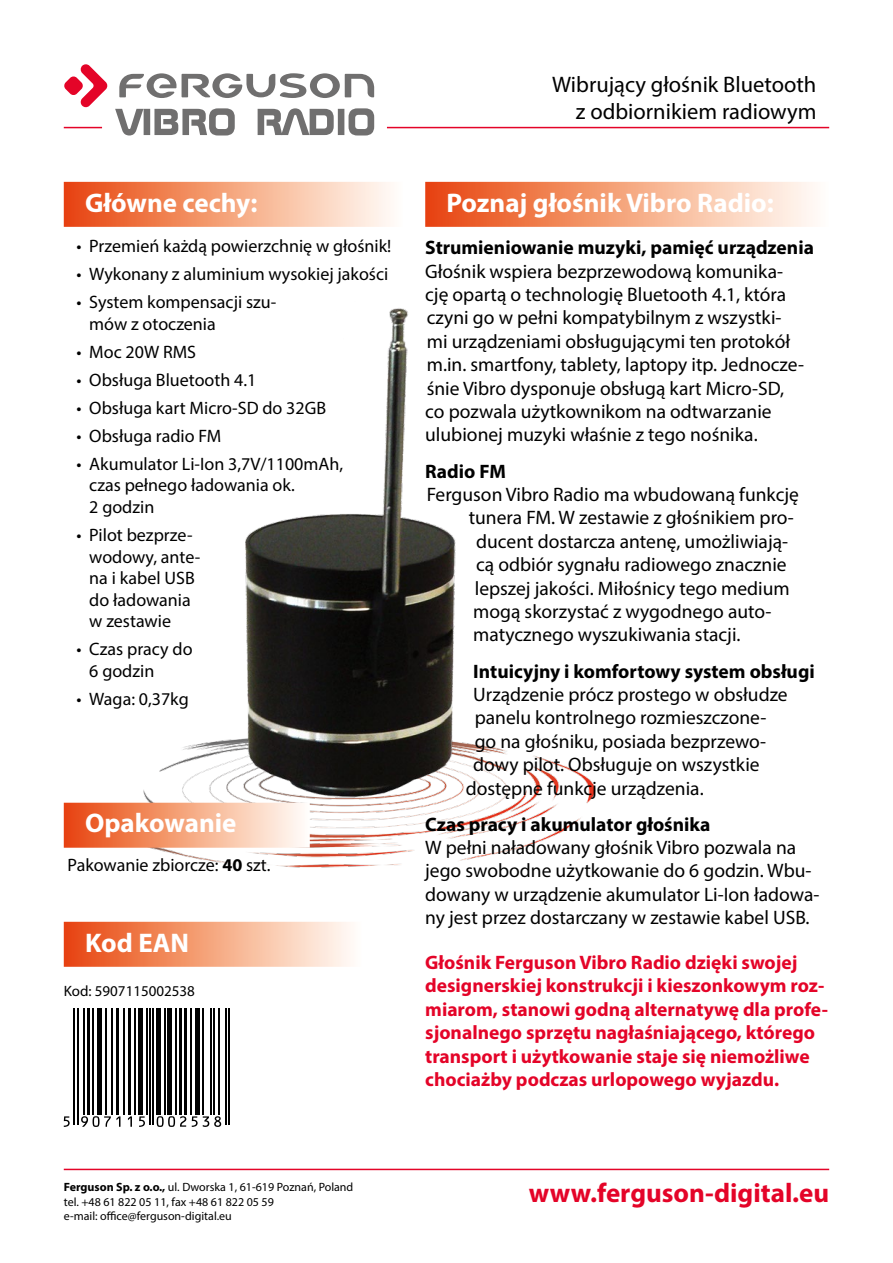
<style>
.page{position:relative;width:893px;height:1263px;background:#fff}
.page>*{position:absolute;margin:0;border:0;box-sizing:border-box;transform-origin:0 0}
.t1{font:700 27px "Myriad Pro";color:#fff}
.t2{font:700 27px "Myriad Pro";color:#e40428}
.t3{font:22.5px/27px "Myriad Pro";color:#000;text-align:right}
.t4{font:19.5px/23.4px "Myriad Pro";color:#000}
.t5{font:700 19.5px/23.4px "Myriad Pro";color:#e40428}
.t6{font:700 19.5px "Myriad Pro";color:#000}
.t7{font:18px/21.6px "Myriad Pro";color:#000}
.t8{font:15px "Myriad Pro";color:#000}
.t9{font:12px/14.4px "Myriad Pro";color:#000}
.s1{font-weight:700}
</style>
<div class="page">
<hr style="left:387px;top:127px;width:442px;height:1px;background:#e40428">
<hr style="left:64px;top:1169px;width:765px;height:1px;background:#e40428">
<hr style="left:64px;top:127px;width:38px;height:1px;background:#e40428">
<svg style="left:64px;top:64px;width:44px;height:44px"></svg>
<svg style="left:119px;top:73px;width:255px;height:25px"></svg>
<svg style="left:115px;top:108px;width:259px;height:27px"></svg>
<img style="left:104px;top:738px;width:492px;height:129px">
<div style="left:64px;top:182px;width:339px;height:45px;background:linear-gradient(to right,#e8470a,#fffffa)"></div>
<div style="left:64px;top:922px;width:297px;height:45px;background:linear-gradient(to right,#e8470a,#fffff9)"></div>
<div style="left:64px;top:803px;width:246px;height:45px;background:linear-gradient(to right,#e8470a,#fffff9)"></div>
<div style="left:425px;top:182px;width:404px;height:45px;background:linear-gradient(to right,#e8460a,#fffffa)"></div>
<img style="left:246px;top:308px;width:214px;height:504px">
<hr style="left:74px;top:1008px;width:1px;height:116px;background:#000">
<hr style="left:77px;top:1008px;width:1px;height:116px;background:#000">
<hr style="left:84px;top:1008px;width:1px;height:106px;background:#000">
<hr style="left:87px;top:1008px;width:3px;height:106px;background:#000">
<hr style="left:92px;top:1008px;width:1px;height:106px;background:#000">
<hr style="left:97px;top:1008px;width:4px;height:106px;background:#000">
<hr style="left:105px;top:1008px;width:1px;height:106px;background:#000">
<hr style="left:112px;top:1008px;width:1px;height:106px;background:#000">
<hr style="left:117px;top:1008px;width:2px;height:106px;background:#000">
<hr style="left:123px;top:1008px;width:1px;height:106px;background:#000">
<hr style="left:128px;top:1008px;width:3px;height:106px;background:#000">
<hr style="left:135px;top:1008px;width:1px;height:106px;background:#000">
<hr style="left:138px;top:1008px;width:4px;height:106px;background:#000">
<hr style="left:146px;top:1008px;width:1px;height:106px;background:#000">
<hr style="left:149px;top:1008px;width:2px;height:116px;background:#000">
<hr style="left:153px;top:1008px;width:1px;height:116px;background:#000">
<div style="left:156px;top:1008px;width:5px;height:106px;background:#000"></div>
<hr style="left:164px;top:1008px;width:2px;height:106px;background:#000">
<div style="left:167px;top:1008px;width:5px;height:106px;background:#000"></div>
<hr style="left:176px;top:1008px;width:1px;height:106px;background:#000">
<hr style="left:179px;top:1008px;width:3px;height:106px;background:#000">
<hr style="left:184px;top:1008px;width:3px;height:106px;background:#000">
<hr style="left:191px;top:1008px;width:1px;height:106px;background:#000">
<div style="left:195px;top:1008px;width:5px;height:106px;background:#000"></div>
<hr style="left:202px;top:1008px;width:1px;height:106px;background:#000">
<hr style="left:210px;top:1008px;width:1px;height:106px;background:#000">
<hr style="left:214px;top:1008px;width:1px;height:106px;background:#000">
<hr style="left:219px;top:1008px;width:1px;height:106px;background:#000">
<hr style="left:225px;top:1008px;width:1px;height:116px;background:#000">
<hr style="left:228px;top:1008px;width:2px;height:116px;background:#000">
<svg style="left:64px;top:1116px;width:6px;height:11px"></svg>
<svg style="left:81px;top:1116px;width:39px;height:11px"></svg>
<svg style="left:128px;top:1116px;width:4px;height:11px"></svg>
<svg style="left:139px;top:1116px;width:6px;height:11px"></svg>
<svg style="left:157px;top:1116px;width:29px;height:11px"></svg>
<svg style="left:192px;top:1116px;width:29px;height:11px"></svg>
<h1 class="t1" style="left:85px;top:185px;width:174px">Główne cechy:</h1>
<p class="t7" style="left:77px;top:235px;width:316px">• Przemień każdą powierzchnię w głośnik!</p>
<p class="t7" style="left:77px;top:263px;width:313px">• Wykonany z aluminium wysokiej jakości</p>
<p class="t7" style="left:89px;top:291px;width:189px;text-indent:-13px">• System kompensacji szu&shy;mów z otoczenia</p>
<p class="t7" style="left:77px;top:341px;width:121px">• Moc 20W RMS</p>
<p class="t7" style="left:77px;top:369px;width:181px">• Obsługa Bluetooth 4.1</p>
<p class="t7" style="left:77px;top:397px;width:251px">• Obsługa kart Micro-SD do 32GB</p>
<p class="t7" style="left:77px;top:425px;width:146px">• Obsługa radio FM</p>
<p class="t7" style="left:89px;top:453px;width:255px;text-indent:-13px">• Akumulator Li-Ion 3,7V/1100mAh, czas pełnego ładowania ok.<br>2 godzin</p>
<p class="t7" style="left:89px;top:524px;width:113px;text-indent:-13px">• Pilot bezprze&shy;wodowy, ante&shy;na i kabel USB do ładowania w zestawie</p>
<p class="t7" style="left:89px;top:638px;width:105px;text-indent:-13px">• Czas pracy do<br>6 godzin</p>
<p class="t7" style="left:77px;top:688px;width:114px">• Waga: 0,37kg</p>
<h1 class="t1" style="left:85px;top:806px;width:153px">Opakowanie</h1>
<p class="t7" style="left:68px;top:854px;width:204px">Pakowanie zbiorcze: <span class="s1">40</span> szt.</p>
<h1 class="t1" style="left:85px;top:925px;width:106px">Kod EAN</h1>
<p class="t8" style="left:64px;top:981px;width:133px">Kod: 5907115002538</p>
<p class="t3" style="left:552px;top:71px;width:266px">Wibrujący głośnik Bluetooth z odbiornikiem radiowym</p>
<h1 class="t1" style="left:446px;top:185px;width:329px">Poznaj głośnik Vibro Radio:</h1>
<p class="t6" style="left:425px;top:235px;width:390px">Strumieniowanie muzyki, pamięć urządzenia</p>
<p class="t4" style="left:425px;top:259px;width:380px">Głośnik wspiera bezprzewodową komunika&shy;cję opartą o technologię Bluetooth 4.1, która czyni go w pełni kompatybilnym z wszystki&shy;mi urządzeniami obsługującymi ten protokół m.in. smartfony, tablety, laptopy itp. Jednocze&shy;śnie Vibro dysponuje obsługą kart Micro-SD, co pozwala użytkownikom na odtwarzanie ulubionej muzyki właśnie z tego nośnika.</p>
<p class="t6" style="left:425px;top:458px;width:82px">Radio FM</p>
<p class="t4" style="left:427px;top:482px;width:374px">Ferguson Vibro Radio ma wbudowaną funkcję</p>
<p class="t4" style="left:469px;top:506px;width:327px">tunera FM. W zestawie z głośnikiem pro-</p>
<p class="t4" style="left:476px;top:529px;width:313px">ducent dostarcza antenę, umożliwiają-</p>
<p class="t4" style="left:476px;top:553px;width:312px">cą odbiór sygnału radiowego znacznie</p>
<p class="t4" style="left:475px;top:576px;width:317px">lepszej jakości. Miłośnicy tego medium</p>
<p class="t4" style="left:473px;top:599px;width:300px">mogą skorzystać z wygodnego auto-</p>
<p class="t4" style="left:473px;top:623px;width:269px">matycznego wyszukiwania stacji.</p>
<p class="t6" style="left:473px;top:658px;width:343px">Intuicyjny i komfortowy system obsługi</p>
<p class="t4" style="left:473px;top:682px;width:316px">Urządzenie prócz prostego w obsłudze</p>
<p class="t4" style="left:475px;top:706px;width:293px">panelu kontrolnego rozmieszczone-</p>
<p class="t4" style="left:475px;top:729px;width:293px">go na głośniku, posiada bezprzewo-</p>
<p class="t4" style="left:473px;top:752px;width:288px">dowy pilot. Obsługuje on wszystkie</p>
<p class="t4" style="left:466px;top:776px;width:239px">dostępne funkcje urządzenia.</p>
<p class="t6" style="left:425px;top:811px;width:287px">Czas pracy i akumulator głośnika</p>
<p class="t4" style="left:425px;top:835px;width:396px">W pełni naładowany głośnik Vibro pozwala na jego swobodne użytkowanie do 6 godzin. Wbu&shy;dowany w urządzenie akumulator Li-Ion ładowa&shy;ny jest przez dostarczany w zestawie kabel USB.</p>
<p class="t5" style="left:425px;top:950px;width:404px">Głośnik Ferguson Vibro Radio dzięki swojej designerskiej konstrukcji i kieszonkowym roz&shy;miarom, stanowi godną alternatywę dla profe&shy;sjonalnego sprzętu nagłaśniającego, którego transport i użytkowanie staje się niemożliwe chociażby podczas urlopowego wyjazdu.</p>
<p class="t9" style="left:64px;top:1180px;width:291px"><span class="s1">Ferguson Sp. z o.o.,</span> ul. Dworska 1, 61-619 Poznań, Poland tel. +48 61 822 05 11, fax +48 61 822 05 59<br>e-mail: office@ferguson-digital.eu</p>
<h1 class="t2" style="left:529px;top:1176px;width:302px">www.ferguson-digital.eu</h1>
</div>
